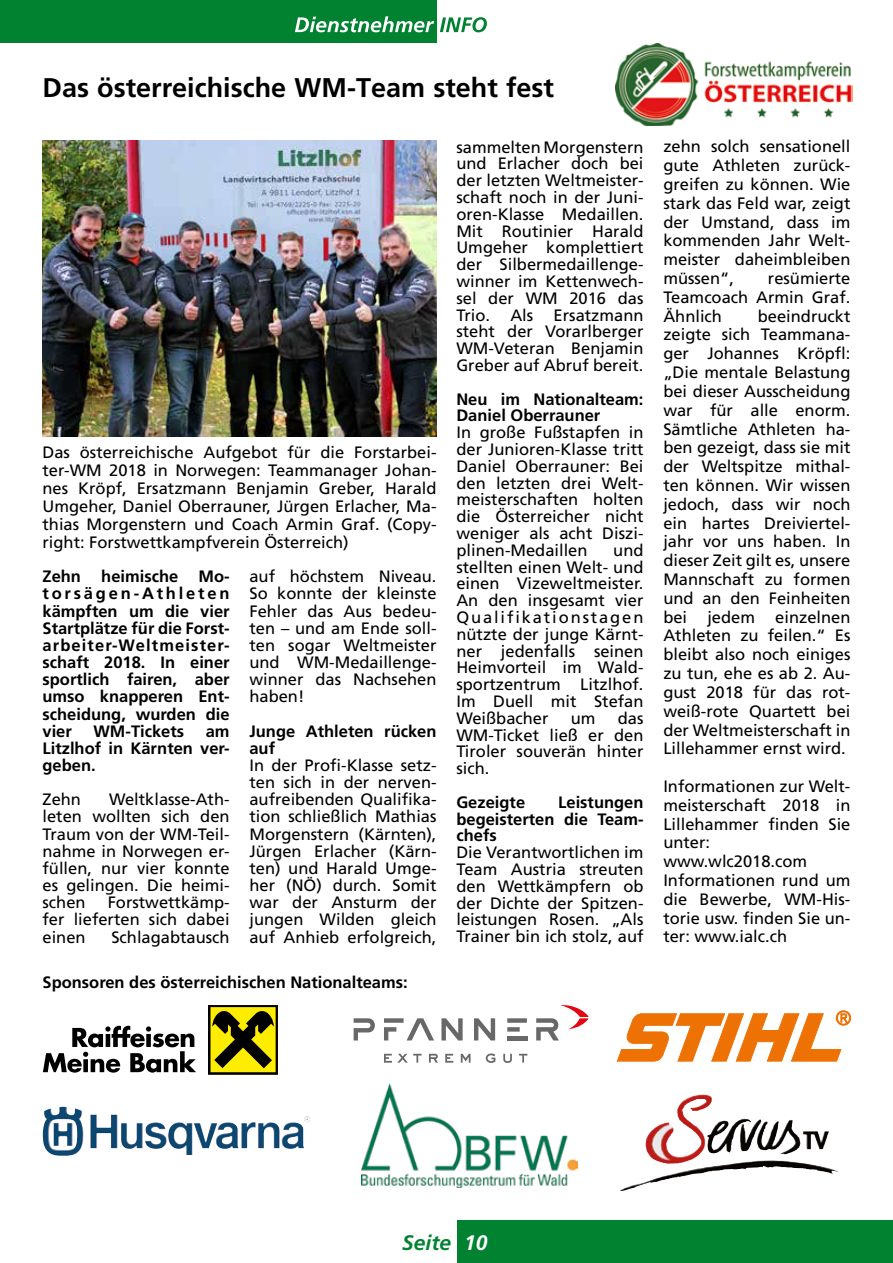
<style>
.page{position:relative;width:893px;height:1263px;background:#fff}
.page>*{position:absolute;margin:0;border:0;box-sizing:border-box;transform-origin:0 0}
.t1{font:700 27px "Frutiger LT";color:#000}
.t2{font:italic 700 21px "Frutiger LT";color:#008231}
.t3{font:16.5px/18.8px "Frutiger LT";color:#000;text-align:justify}
.t4{font:700 16.5px/17.1px "Frutiger LT";color:#000;text-align:justify}
.s1{color:#fff}
</style>
<div class="page">
<div style="left:0;top:0;width:437px;height:43px;background:#008231"></div>
<svg style="left:440px;top:17px;width:47px;height:15px"></svg>
<svg style="left:295px;top:16px;width:139px;height:16px"></svg>
<div style="left:457px;top:1220px;width:436px;height:43px;background:#008231"></div>
<img style="left:43px;top:140px;width:394px;height:297px">
<svg style="left:617px;top:1010px;width:234px;height:51px"></svg>
<svg style="left:354px;top:1018px;width:21px;height:22px"></svg>
<svg style="left:384px;top:1018px;width:50px;height:22px"></svg>
<svg style="left:441px;top:1018px;width:22px;height:22px"></svg>
<svg style="left:474px;top:1018px;width:21px;height:22px"></svg>
<div style="left:507px;top:1018px;width:20px;height:5px;background:#686868"></div>
<svg style="left:507px;top:1027px;width:13px;height:4px"></svg>
<hr style="left:507px;top:1036px;width:20px;height:4px;background:#686868">
<svg style="left:384px;top:1054px;width:38px;height:9px"></svg>
<svg style="left:429px;top:1054px;width:9px;height:9px"></svg>
<svg style="left:445px;top:1054px;width:8px;height:9px"></svg>
<svg style="left:461px;top:1054px;width:10px;height:9px"></svg>
<svg style="left:486px;top:1053px;width:9px;height:10px"></svg>
<svg style="left:503px;top:1054px;width:9px;height:9px"></svg>
<svg style="left:519px;top:1054px;width:8px;height:9px"></svg>
<svg style="left:536px;top:1005px;width:52px;height:35px"></svg>
<img style="left:645px;top:1094px;width:59px;height:70px">
<img style="left:43px;top:1107px;width:20px;height:46px">
<div style="left:208px;top:1005px;width:70px;height:69px;border:1px solid #000"></div>
<div style="left:210px;top:1007px;width:66px;height:65px;background:#ffed00"></div>
<svg style="left:212px;top:1011px;width:62px;height:57px"></svg>
<svg style="left:43px;top:1026px;width:153px;height:46px"></svg>
<img style="left:615px;top:44px;width:237px;height:81px">
<img style="left:361px;top:1083px;width:216px;height:105px">
<h1 class="t1" style="left:43px;top:72px;width:513px">Das österreichische WM-Team steht fest</h1>
<p class="t3" style="left:43px;top:443px;width:396px;line-height:18px">Das österreichische Aufgebot für die Forstarbei&shy;ter-WM 2018 in Norwegen: Teammanager Johan&shy;nes Kröpf, Ersatzmann Benjamin Greber, Harald Umgeher, Daniel Oberrauner, Jürgen Erlacher, Ma&shy;thias Morgenstern und Coach Armin Graf. (Copy&shy;right: Forstwettkampfverein Österreich)</p>
<p class="t4" style="left:43px;top:568px;width:189px">Zehn heimische Mo&shy;torsägen-Athleten kämpften um die vier Startplätze für die Forst&shy;arbeiter-Weltmeister&shy;schaft 2018. In einer sportlich fairen, aber umso knapperen Ent&shy;scheidung, wurden die vier</p>
<p class="t4" style="left:93px;top:722px;width:92px">WM-Tickets</p>
<p class="t4" style="left:43px;top:722px;width:189px;text-indent:163px">am Litzlhof in Kärnten ver&shy;geben.</p>
<p class="t3" style="left:43px;top:790px;width:40px">Zehn</p>
<p class="t3" style="left:43px;top:791px;width:189px;line-height:17.1px;text-indent:67px">Weltklasse-Ath&shy;leten wollten sich den Traum von der WM-Teil&shy;nahme in Norwegen er&shy;füllen, nur vier konnte es gelingen. Die heimi&shy;schen</p>
<p class="t3" style="left:43px;top:894px;width:189px;line-height:17.1px;text-indent:65px">Forstwettkämp&shy;fer lieferten sich dabei einen</p>
<p class="t3" style="left:111px;top:927px;width:120px">Schlagabtausch</p>
<p class="t3" style="left:249px;top:568px;width:189px;line-height:17.1px">auf höchstem Niveau.<br>So konnte der kleinste Fehler das Aus bedeu&shy;ten – und am Ende soll&shy;ten sogar Weltmeister und WM-Medaillenge&shy;winner das Nachsehen haben!</p>
<p class="t4" style="left:249px;top:722px;width:189px">Junge Athleten rücken auf</p>
<p class="t3" style="left:249px;top:757px;width:189px;line-height:17.1px">In der Profi-Klasse setz&shy;ten sich in der nerven&shy;aufreibenden Qualifika&shy;tion schließlich Mathias Morgenstern (Kärnten), Jürgen Erlacher (Kärn&shy;ten) und Harald Umge&shy;her (NÖ) durch. Somit war der Ansturm der jungen Wilden gleich auf Anhieb erfolgreich,</p>
<p class="t4" style="left:43px;top:974px;width:367px">Sponsoren des österreichischen Nationalteams:</p>
<p class="t3" style="left:456px;top:139px;width:189px;line-height:16.8px">sammelten Morgenstern und Erlacher doch bei der letzten Weltmeister&shy;schaft noch in der Juni&shy;oren-Klasse Medaillen.<br>Mit Routinier Harald Umgeher komplettiert der Silbermedaillenge&shy;winner im Kettenwech&shy;sel der WM 2016 das Trio. Als Ersatzmann steht der Vorarlberger WM-Veteran Benjamin Greber auf Abruf bereit.</p>
<p class="t4" style="left:456px;top:391px;width:189px">Neu im Nationalteam:<br>Daniel Oberrauner</p>
<p class="t3" style="left:456px;top:424px;width:189px;line-height:16.8px">In große Fußstapfen in der Junioren-Klasse tritt Daniel Oberrauner: Bei den letzten drei Welt&shy;meisterschaften holten die Österreicher nicht weniger als acht Diszi&shy;plinen-Medaillen</p>
<p class="t3" style="left:456px;top:542px;width:189px;line-height:16.8px;text-indent:157px">und stellten einen Welt- und einen Vizeweltmeister.<br>An den insgesamt vier Qualifikationstagen nützte der junge Kärnt&shy;ner jedenfalls seinen Heimvorteil im Wald&shy;sportzentrum Litzlhof.<br>Im Duell mit Stefan Weißbacher</p>
<p class="t3" style="left:456px;top:710px;width:189px;line-height:16.8px;text-indent:161px">das WM-Ticket ließ er den Tiroler souverän hinter sich.</p>
<p class="t4" style="left:456px;top:794px;width:70px">Gezeigte</p>
<p class="t3" style="left:571px;top:709px;width:26px">um</p>
<p class="t4" style="left:456px;top:794px;width:189px;text-indent:102px">Leistungen begeisterten die Team&shy;chefs</p>
<p class="t3" style="left:456px;top:844px;width:189px;line-height:16.8px">Die Verantwortlichen im Team Austria streuten den Wettkämpfern ob der Dichte der Spitzen&shy;leistungen Rosen. „Als Trainer bin ich stolz, auf</p>
<p class="t3" style="left:663px;top:137px;width:189px">zehn solch sensationell gute Athleten zurück&shy;greifen zu können. Wie stark das Feld war, zeigt der Umstand, dass im kommenden Jahr Welt&shy;meister daheimbleiben müssen“,</p>
<p class="t3" style="left:663px;top:269px;width:189px;text-indent:105px">resümierte Teamcoach Armin Graf.<br>Ähnlich</p>
<p class="t3" style="left:663px;top:307px;width:189px;text-indent:94px">beeindruckt zeigte sich Teammana&shy;ger Johannes Kröpfl: „Die mentale Belastung bei dieser Ausscheidung war für alle enorm.<br>Sämtliche Athleten ha&shy;ben gezeigt, dass sie mit der Weltspitze mithal&shy;ten können. Wir wissen jedoch, dass wir noch ein hartes Dreiviertel&shy;jahr vor uns haben. In dieser Zeit gilt es, unsere Mannschaft zu formen und an den Feinheiten bei jedem einzelnen Athleten zu feilen.“ Es bleibt also noch einiges zu tun, ehe es ab 2. Au&shy;gust 2018 für das rot&shy;weiß-rote Quartett bei der Weltmeisterschaft in Lillehammer ernst wird.</p>
<p class="t3" style="left:663px;top:777px;width:189px;text-align:left">Informationen zur Welt&shy;meisterschaft 2018 in<br>Lillehammer finden Sie unter: www.wlc2018.com<br>Informationen rund um die Bewerbe, WM-His&shy;torie usw. finden Sie un&shy;ter: www.ialc.ch</p>
<p class="t2" style="left:402px;top:1230px;width:87px">Seite <span class="s1">10</span></p>
</div>
